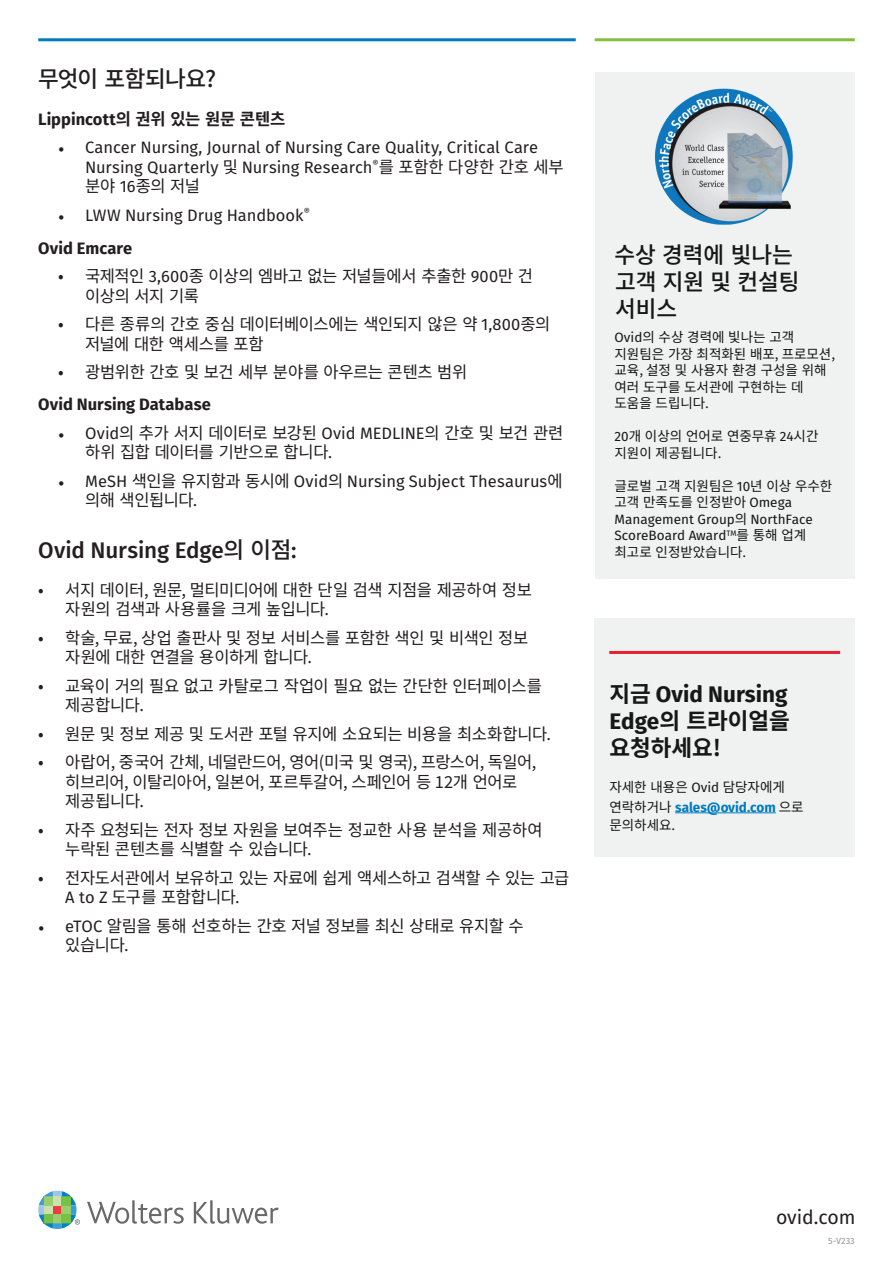
<style>
.page{position:relative;width:893px;height:1263px;background:#fff}
.page>*{position:absolute;margin:0;border:0;box-sizing:border-box;transform-origin:0 0}
.t1{font:700 22.5px/27px "Fira Sans";color:#171717;text-align:justify}
.t2{font:500 22.5px "Fira Sans";letter-spacing:-.005em;color:#231f20}
.t3{font:500 22.5px/27px "Noto Sans KR";color:#171717}
.t4{font:500 22.5px "Noto Sans KR";letter-spacing:-.025em;color:#231f20}
.t5{font:19.5px "Fira Sans";color:#231f20}
.t6{font:16.5px/19.5px "Noto Sans KR";letter-spacing:-.025em;color:#231f20}
.t7{font:16.5px/19.5px "Fira Sans";color:#231f20}
.t8{font:700 16.5px "Fira Sans";color:#231f20}
.t9{font:13.5px/16.5px "Noto Sans KR";color:#171717}
.t10{font:13.5px/16.5px "Fira Sans";color:#171717}
.t11{font:9px "Fira Sans";color:#959494}
.s1{font-family:"Noto Sans KR"}
.s2{font-family:"Minion Pro"}
.s3{font-family:"Fira Sans"}
.s4{font-family:"Fira Sans";font-weight:700;color:#007bbf}
</style>
<div class="page">
<hr style="left:38px;top:38px;width:538px;height:3px;background:#007bbf">
<hr style="left:595px;top:38px;width:260px;height:3px;background:#85be40">
<div style="left:595px;top:618px;width:260px;height:238px;background:#eff2f1"></div>
<hr style="left:609px;top:651px;width:231px;height:3px;background:#e6222f">
<hr style="left:675px;top:812px;width:101px;height:1px;background:#007bbf">
<div style="left:595px;top:72px;width:260px;height:506px;background:#eff2f1"></div>
<img style="left:655px;top:88px;width:138px;height:137px">
<svg style="left:87px;top:1200px;width:97px;height:24px"></svg>
<svg style="left:194px;top:1200px;width:85px;height:24px"></svg>
<svg style="left:38px;top:1191px;width:42px;height:38px"></svg>
<p class="t4" style="left:38px;top:67px;width:179px">무엇이 포함되나요?</p>
<p class="t8" style="left:38px;top:105px;width:249px">Lippincott<span class="s1">의 권위 있는 원문 콘텐츠</span></p>
<p class="t7" style="left:85px;top:138px;width:480px;text-indent:-27px"><span class="s2">•</span> Cancer Nursing, Journal of Nursing Care Quality, Critical Care<br>Nursing Quarterly <span class="s1">및</span> Nursing Research<sup>®</sup><span class="s1">를 포함한 다양한 간호 세부 분야</span> 16<span class="s1">종의 저널</span></p>
<p class="t7" style="left:58px;top:205px;width:254px"><span class="s2">•</span> LWW Nursing Drug Handbook<sup>®</sup></p>
<p class="t8" style="left:38px;top:234px;width:96px">Ovid Emcare</p>
<p class="t6" style="left:85px;top:267px;width:449px;text-indent:-27px">• 국제적인 <span class="s3">3,600</span>종 이상의 엠바고 없는 저널들에서 추출한 <span class="s3">900</span>만 건 이상의 서지 기록</p>
<p class="t6" style="left:85px;top:315px;width:467px;text-indent:-27px">• 다른 종류의 간호 중심 데이터베이스에는 색인되지 않은 약 <span class="s3">1,800</span>종의 저널에 대한 액세스를 포함</p>
<p class="t6" style="left:58px;top:363px;width:411px">• 광범위한 간호 및 보건 세부 분야를 아우르는 콘텐츠 범위</p>
<p class="t8" style="left:38px;top:390px;width:174px">Ovid Nursing Database</p>
<p class="t6" style="left:85px;top:423px;width:480px;text-indent:-27px"><span class="s2">•</span> <span class="s3">Ovid</span>의 추가 서지 데이터로 보강된 <span class="s3">Ovid MEDLINE</span>의 간호 및 보건 관련 하위 집합 데이터를 기반으로 합니다.</p>
<p class="t7" style="left:85px;top:471px;width:479px;text-indent:-27px"><span class="s2">•</span> MeSH <span class="s1">색인을 유지함과 동시에</span> Ovid<span class="s1">의</span> Nursing Subject Thesaurus<span class="s1">에 의해 색인됩니다.</span></p>
<p class="t2" style="left:38px;top:532px;width:260px">Ovid Nursing Edge<span class="s1">의 이점</span>:</p>
<p class="t6" style="left:65px;top:580px;width:468px;text-indent:-27px">• 서지 데이터, 원문, 멀티미디어에 대한 단일 검색 지점을 제공하여 정보 자원의 검색과 사용률을 크게 높입니다.</p>
<p class="t6" style="left:65px;top:628px;width:464px;text-indent:-27px">• 학술, 무료, 상업 출판사 및 정보 서비스를 포함한 색인 및 비색인 정보 자원에 대한 연결을 용이하게 합니다.</p>
<p class="t6" style="left:65px;top:676px;width:478px;text-indent:-27px">• 교육이 거의 필요 없고 카탈로그 작업이 필요 없는 간단한 인터페이스를 제공합니다.</p>
<p class="t6" style="left:38px;top:724px;width:514px">• 원문 및 정보 제공 및 도서관 포털 유지에 소요되는 비용을 최소화합니다.</p>
<p class="t6" style="left:65px;top:753px;width:473px;text-indent:-27px">• 아랍어, 중국어 간체, 네덜란드어, 영어(미국 및 영국), 프랑스어, 독일어, 히브리어, 이탈리아어, 일본어, 포르투갈어, 스페인어 등 12개 언어로 제공됩니다.</p>
<p class="t6" style="left:65px;top:820px;width:479px;text-indent:-27px">• 자주 요청되는 전자 정보 자원을 보여주는 정교한 사용 분석을 제공하여 누락된 콘텐츠를 식별할 수 있습니다.</p>
<p class="t6" style="left:65px;top:868px;width:506px;text-indent:-27px">• 전자도서관에서 보유하고 있는 자료에 쉽게 액세스하고 검색할 수 있는 고급<br><span class="s3">A to Z</span> 도구를 포함합니다.</p>
<p class="t6" style="left:65px;top:916px;width:460px;text-indent:-27px"><span class="s2">•</span> <span class="s3">eTOC</span> 알림을 통해 선호하는 간호 저널 정보를 최신 상태로 유지할 수 있습니다.</p>
<p class="t3" style="left:614px;top:242px;width:187px">수상 경력에 빛나는 고객 지원 및 컨설팅 서비스</p>
<p class="t9" style="left:614px;top:329px;width:222px"><span class="s3">Ovid</span>의 수상 경력에 빛나는 고객 지원팀은 가장 최적화된 배포, 프로모션, 교육, 설정 및 사용자 환경 구성을 위해 여러 도구를 도서관에 구현하는 데 도움을 드립니다.</p>
<p class="t9" style="left:614px;top:428px;width:205px"><span class="s3">20</span>개 이상의 언어로 연중무휴 <span class="s3">24</span>시간 지원이 제공됩니다.</p>
<p class="t10" style="left:614px;top:477px;width:219px"><span class="s1">글로벌 고객 지원팀은</span> 10<span class="s1">년 이상 우수한 고객 만족도를 인정받아</span> Omega<br>Management Group<span class="s1">의</span> NorthFace<br>ScoreBoard Award<sup>TM</sup><span class="s1">를 통해 업계 최고로 인정받았습니다.</span></p>
<p class="t1" style="left:609px;top:679px;width:182px"><span class="s1">지금</span> Ovid Nursing Edge<span class="s1">의 트라이얼을 요청하세요!</span></p>
<p class="t9" style="left:609px;top:777px;width:196px;line-height:19.5px">자세한 내용은 <span class="s3">Ovid</span> 담당자에게 연락하거나 <span class="s4">sales@ovid.com</span> 으로</p>
<p class="t9" style="left:609px;top:816px;width:67px">문의하세요.</p>
<p class="t5" style="left:776px;top:1202px;width:81px">ovid.com</p>
<p class="t11" style="left:828px;top:1234px;width:28px">5-V233</p>
</div>
